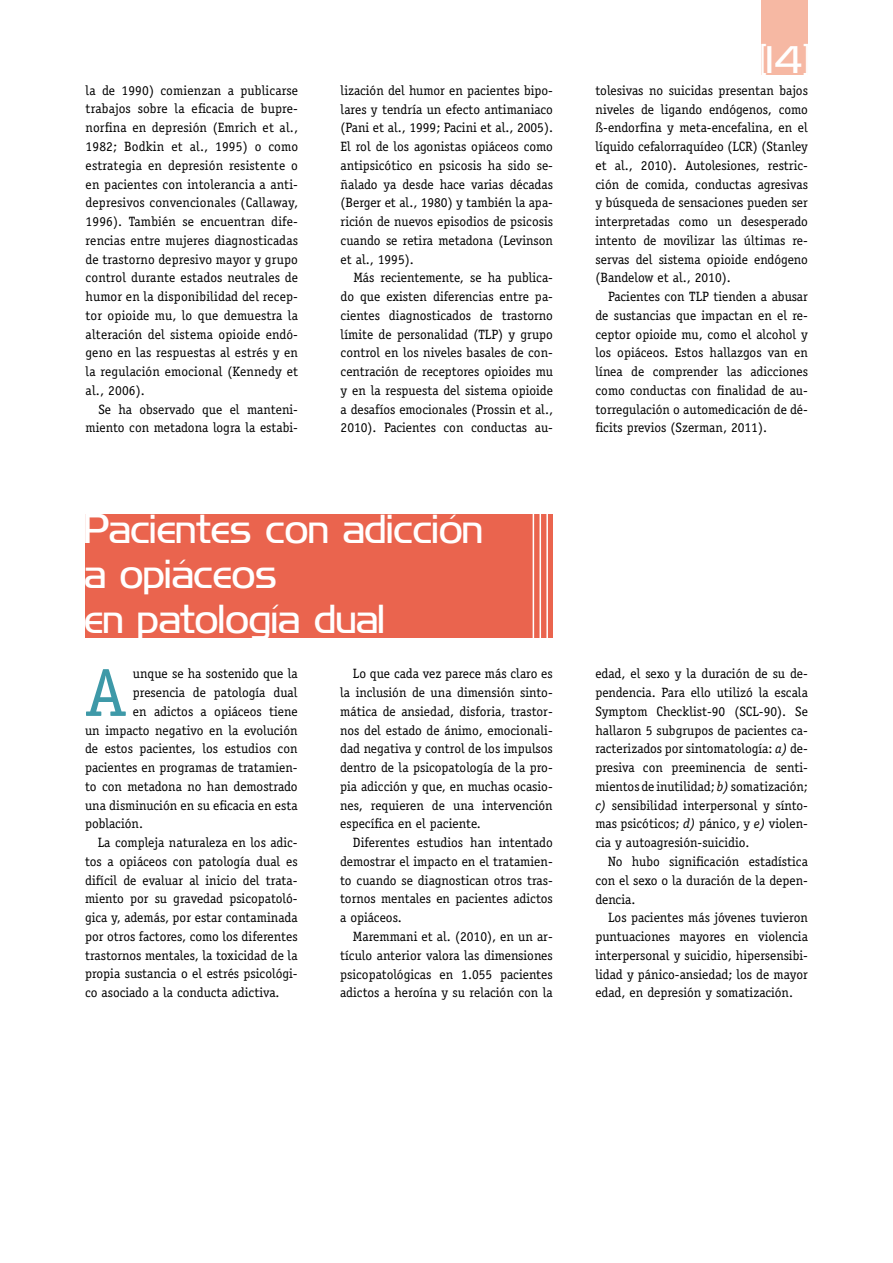
<style>
.page{position:relative;width:893px;height:1263px;background:#fff}
.page>*{position:absolute;margin:0;border:0;box-sizing:border-box;transform-origin:0 0}
.t1{font:68.25px "Officina Serif Std";color:#3e99a8}
.t2{font:37.5px/45px "Hancock Park Light Laser";color:#fff}
.t3{font:34.5px "Hancock Park Light Laser";color:#fff}
.t4{font:13.5px/18.8px "Officina Serif Std";color:#000;text-align:justify}
.s1{font-style:italic}
</style>
<div class="page">
<div style="left:761px;top:0;width:47px;height:75px;background:#f6b8a3"></div>
<div style="left:86px;top:515px;width:467px;height:123px;background:#ea644e"></div>
<hr style="left:533px;top:507px;width:1px;height:138px;background:#fff">
<hr style="left:539px;top:510px;width:2px;height:135px;background:#fff">
<hr style="left:546px;top:510px;width:2px;height:135px;background:#fff">
<p class="t4" style="left:86px;top:81px;width:214px">la de 1990) comienzan a publicarse trabajos sobre la eficacia de bupre&shy;norfina en depresión (Emrich et al., 1982; Bodkin et al., 1995) o como estrategia en depresión resistente o en pacientes con intolerancia a anti&shy;depresivos convencionales (Callaway, 1996). También se encuentran dife&shy;rencias entre mujeres diagnosticadas de trastorno depresivo mayor y grupo control durante estados neutrales de humor en la disponibilidad del recep&shy;tor opioide mu, lo que demuestra la alteración del sistema opioide endó&shy;geno en las respuestas al estrés y en la regulación emocional (Kennedy et al., 2006).</p>
<p class="t4" style="left:86px;top:400px;width:214px;text-align:right">Se ha observado que el manteni&shy;miento con metadona logra la estabi-</p>
<p class="t4" style="left:341px;top:81px;width:214px">lización del humor en pacientes bipo&shy;lares y tendría un efecto antimaniaco (Pani et al., 1999; Pacini et al., 2005).<br>El rol de los agonistas opiáceos como antipsicótico en psicosis ha sido se&shy;ñalado ya desde hace varias décadas (Berger et al., 1980) y también la apa&shy;rición de nuevos episodios de psicosis cuando se retira metadona (Levinson et al., 1995).</p>
<p class="t4" style="left:341px;top:268px;width:214px;text-indent:13px">Más recientemente, se ha publica&shy;do que existen diferencias entre pa&shy;cientes diagnosticados de trastorno límite de personalidad (TLP) y grupo control en los niveles basales de con&shy;centración de receptores opioides mu y en la respuesta del sistema opioide a desafíos emocionales (Prossin et al., 2010). Pacientes con conductas au-</p>
<h2 class="t2" style="left:85px;top:508px;width:400px">Pacientes con adicción a opiáceos<br>en patología dual</h2>
<h1 class="t1" style="left:85px;top:653px;width:43px">A</h1>
<p class="t4" style="left:133px;top:664px;width:166px">unque se ha sostenido que la</p>
<p class="t4" style="left:133px;top:683px;width:166px">presencia de patología dual</p>
<p class="t4" style="left:133px;top:702px;width:166px">en adictos a opiáceos tiene</p>
<p class="t4" style="left:85px;top:721px;width:214px">un impacto negativo en la evolución</p>
<p class="t4" style="left:85px;top:739px;width:214px">de estos pacientes, los estudios con</p>
<p class="t4" style="left:85px;top:758px;width:214px">pacientes en programas de tratamien-</p>
<p class="t4" style="left:85px;top:777px;width:214px">to con metadona no han demostrado</p>
<p class="t4" style="left:85px;top:796px;width:214px">una disminución en su eficacia en esta</p>
<p class="t4" style="left:85px;top:814px;width:60px">población.</p>
<p class="t4" style="left:98px;top:833px;width:201px">La compleja naturaleza en los adic-</p>
<p class="t4" style="left:85px;top:852px;width:214px">tos a opiáceos con patología dual es</p>
<p class="t4" style="left:85px;top:871px;width:214px">difícil de evaluar al inicio del trata-</p>
<p class="t4" style="left:85px;top:889px;width:214px">miento por su gravedad psicopatoló-</p>
<p class="t4" style="left:85px;top:908px;width:214px">gica y, además, por estar contaminada</p>
<p class="t4" style="left:85px;top:927px;width:214px">por otros factores, como los diferentes</p>
<p class="t4" style="left:85px;top:946px;width:214px">trastornos mentales, la toxicidad de la</p>
<p class="t4" style="left:85px;top:964px;width:214px">propia sustancia o el estrés psicológi-</p>
<p class="t4" style="left:85px;top:983px;width:196px">co asociado a la conducta adictiva.</p>
<p class="t4" style="left:340px;top:664px;width:214px;text-indent:13px">Lo que cada vez parece más claro es la inclusión de una dimensión sinto&shy;mática de ansiedad, disforia, trastor&shy;nos del estado de ánimo, emocionali&shy;dad negativa y control de los impulsos dentro de la psicopatología de la pro&shy;pia adicción y que, en muchas ocasio&shy;nes, requieren de una intervención específica en el paciente.</p>
<p class="t4" style="left:340px;top:833px;width:214px;text-indent:13px">Diferentes estudios han intentado demostrar el impacto en el tratamien&shy;to cuando se diagnostican otros tras&shy;tornos mentales en pacientes adictos a opiáceos.</p>
<p class="t4" style="left:340px;top:927px;width:214px;text-indent:13px">Maremmani et al. (2010), en un ar&shy;tículo anterior valora las dimensiones psicopatológicas en 1.055 pacientes adictos a heroína y su relación con la</p>
<h3 class="t3" style="left:761px;top:44px;width:51px">[14]</h3>
<p class="t4" style="left:595px;top:81px;width:214px">tolesivas no suicidas presentan bajos niveles de ligando endógenos, como ß-endorfina y meta-encefalina, en el líquido cefalorraquídeo (LCR) (Stanley et al., 2010). Autolesiones, restric&shy;ción de comida, conductas agresivas y búsqueda de sensaciones pueden ser interpretadas como un desesperado intento de movilizar las últimas re&shy;servas del sistema opioide endógeno (Bandelow et al., 2010).</p>
<p class="t4" style="left:595px;top:287px;width:214px;text-indent:13px">Pacientes con TLP tienden a abusar de sustancias que impactan en el re&shy;ceptor opioide mu, como el alcohol y los opiáceos. Estos hallazgos van en línea de comprender las adicciones como conductas con finalidad de au&shy;torregulación o automedicación de dé&shy;ficits previos (Szerman, 2011).</p>
<p class="t4" style="left:595px;top:664px;width:214px">edad, el sexo y la duración de su de&shy;pendencia. Para ello utilizó la escala Symptom Checklist-90 (SCL-90). Se hallaron 5 subgrupos de pacientes ca&shy;racterizados por sintomatología: <span class="s1">a)</span> de&shy;presiva con preeminencia de senti&shy;mientos de inutilidad; <span class="s1">b)</span> somatización; <span class="s1">c)</span> sensibilidad interpersonal y sínto&shy;mas psicóticos; <span class="s1">d)</span> pánico, y <span class="s1">e)</span> violen&shy;cia y autoagresión-suicidio.</p>
<p class="t4" style="left:595px;top:852px;width:214px;text-indent:13px">No hubo significación estadística con el sexo o la duración de la depen&shy;dencia.</p>
<p class="t4" style="left:595px;top:908px;width:214px;text-indent:13px">Los pacientes más jóvenes tuvieron puntuaciones mayores en violencia interpersonal y suicidio, hipersensibi&shy;lidad y pánico-ansiedad; los de mayor edad, en depresión y somatización.</p>
</div>
